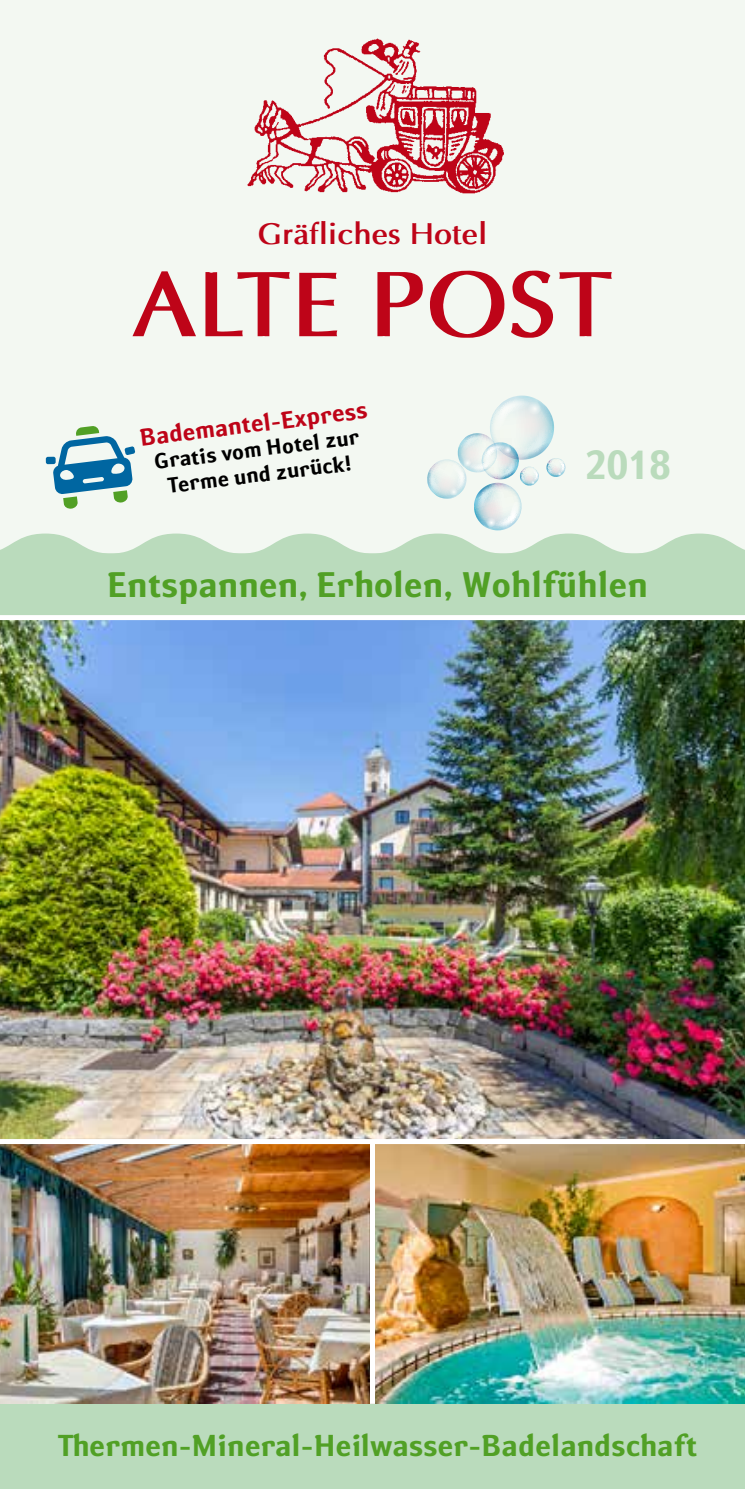
<style>
.page{position:relative;width:745px;height:1489px;background:#fff}
.page>*{position:absolute;margin:0;border:0;box-sizing:border-box;transform-origin:0 0}
.t1{font:700 92.5px "Optima";color:#be0418}
.t2{font:700 40px "Bad Birnbach Susan";color:#badbbc}
.t3{font:700 35px "Bad Birnbach Susan";color:#51a025}
.t4{font:700 29.75px "Bad Birnbach Susan";color:#51a025}
.t5{font:700 29.75px "Optima";color:#be0418}
.t6{font:700 23.75px "Bad Birnbach Susan";color:#be0418}
.t7{font:700 21.25px/25px "Bad Birnbach Susan";color:#000;text-align:center}
</style>
<div class="page">
<div style="left:0;top:0;width:744px;height:1488px;background:#f3f8f2"></div>
<div style="left:0;top:1403px;width:744px;height:85px;background:#badbbc"></div>
<img style="left:0;top:620px;width:744px;height:783px">
<div style="left:0;top:1138px;width:744px;height:5px;background:#fff"></div>
<div style="left:370px;top:1141px;width:5px;height:262px;background:#fff"></div>
<div style="left:0;top:561px;width:744px;height:54px;background:#badbbc"></div>
<div style="left:0;top:615px;width:744px;height:5px;background:#fff"></div>
<img style="left:247px;top:38px;width:257px;height:156px">
<svg style="left:0;top:395px;width:744px;height:166px"></svg>
<p class="t5" style="left:257px;top:215px;width:231px">Gräfliches Hotel</p>
<h1 class="t1" style="left:132px;top:248px;width:482px">ALTE POST</h1>
<p class="t6" style="left:138px;top:422px;width:230px;rotate:-7deg">Bademantel-Express</p>
<p class="t7" style="left:153px;top:449px;width:208px;rotate:-7deg">Gratis vom Hotel zur<br>Terme und zurück!</p>
<h2 class="t2" style="left:585px;top:439px;width:87px">2018</h2>
<p class="t3" style="left:107px;top:561px;width:542px">Entspannen, Erholen, Wohlfühlen</p>
<p class="t4" style="left:57px;top:1426px;width:641px">Thermen-Mineral-Heilwasser-Badelandschaft</p>
</div>
